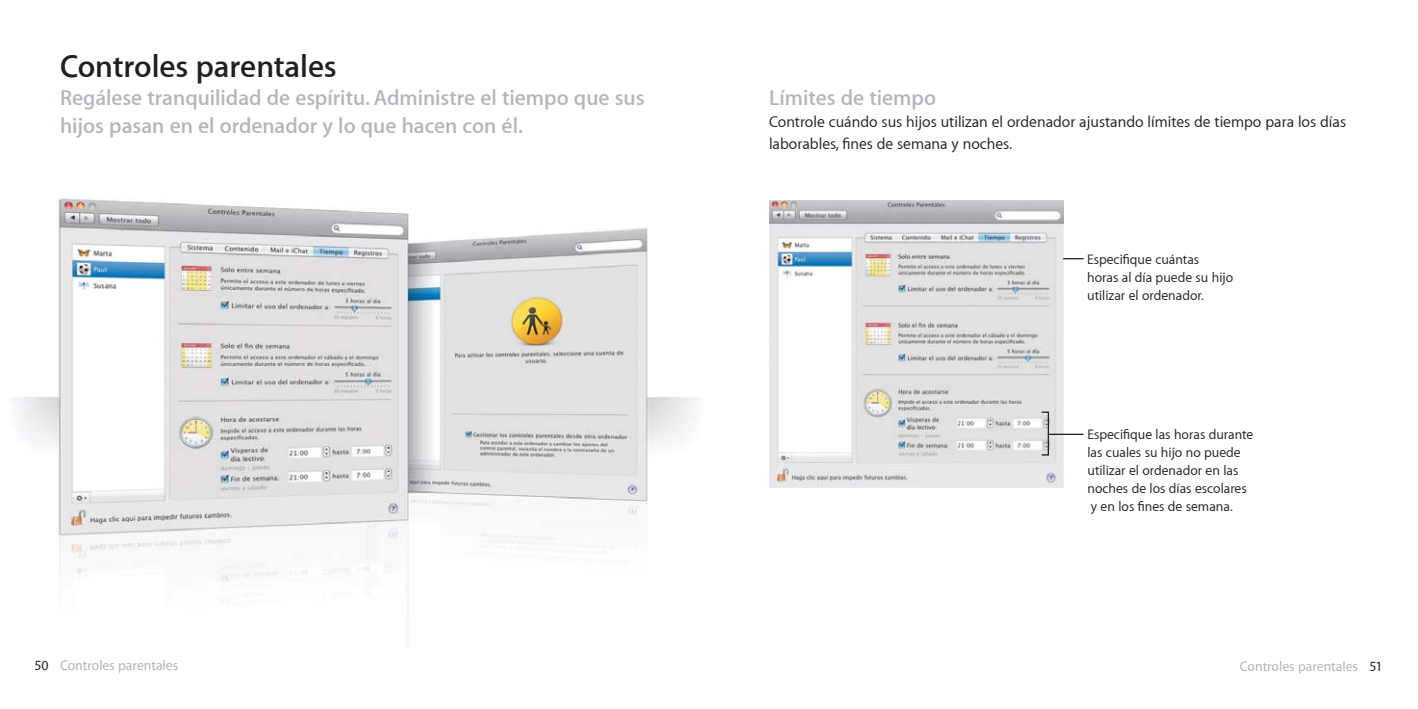
<style>
.page{position:relative;width:1418px;height:709px;background:#fff}
.page>*{position:absolute;margin:0;border:0;box-sizing:border-box;transform-origin:0 0}
.t1{font:600 32px "Myriad Set";color:#231f20}
.t2{font:600 22px/28px "Myriad Set";color:#b0b6bb}
.t3{font:16px/22px "Myriad Set Text";color:#231f20}
.t4{font:14px/18px "Myriad Set Text";color:#231f20}
.t5{font:500 14px "Myriad Set";color:#b0b6bb}
.s1{color:#231f20}
</style>
<div class="page">
<img style="left:769px;top:200px;width:294px;height:288px">
<hr style="left:1047px;top:412px;width:2px;height:43px;background:#231f20">
<hr style="left:1048px;top:433px;width:35px;height:2px;background:#231f20">
<svg style="left:1041px;top:411px;width:7px;height:2px"></svg>
<svg style="left:1063px;top:258px;width:20px;height:1px"></svg>
<img style="left:14px;top:198px;width:682px;height:384px">
<h1 class="t1" style="left:60px;top:50px;width:278px">Controles parentales</h1>
<h2 class="t2" style="left:60px;top:84px;width:586px">Regálese tranquilidad de espíritu. Administre el tiempo que sus hijos pasan en el ordenador y lo que hacen con él.</h2>
<h2 class="t2" style="left:769px;top:84px;width:168px">Límites de tiempo</h2>
<p class="t3" style="left:769px;top:111px;width:578px">Controle cuándo sus hijos utilizan el ordenador ajustando límites de tiempo para los días laborables, fines de semana y noches.</p>
<p class="t4" style="left:1087px;top:250px;width:147px">Especifique cuántas horas al día puede su hijo utilizar el ordenador.</p>
<p class="t4" style="left:1087px;top:425px;width:167px">Especifique las horas durante las cuales su hijo no puede utilizar el ordenador en las noches de los días escolares y en los fines de semana.</p>
<p class="t5" style="left:34px;top:658px;width:145px"><span class="s1">50</span> Controles parentales</p>
<p class="t5" style="left:1239px;top:659px;width:144px">Controles parentales <span class="s1">51</span></p>
</div>
